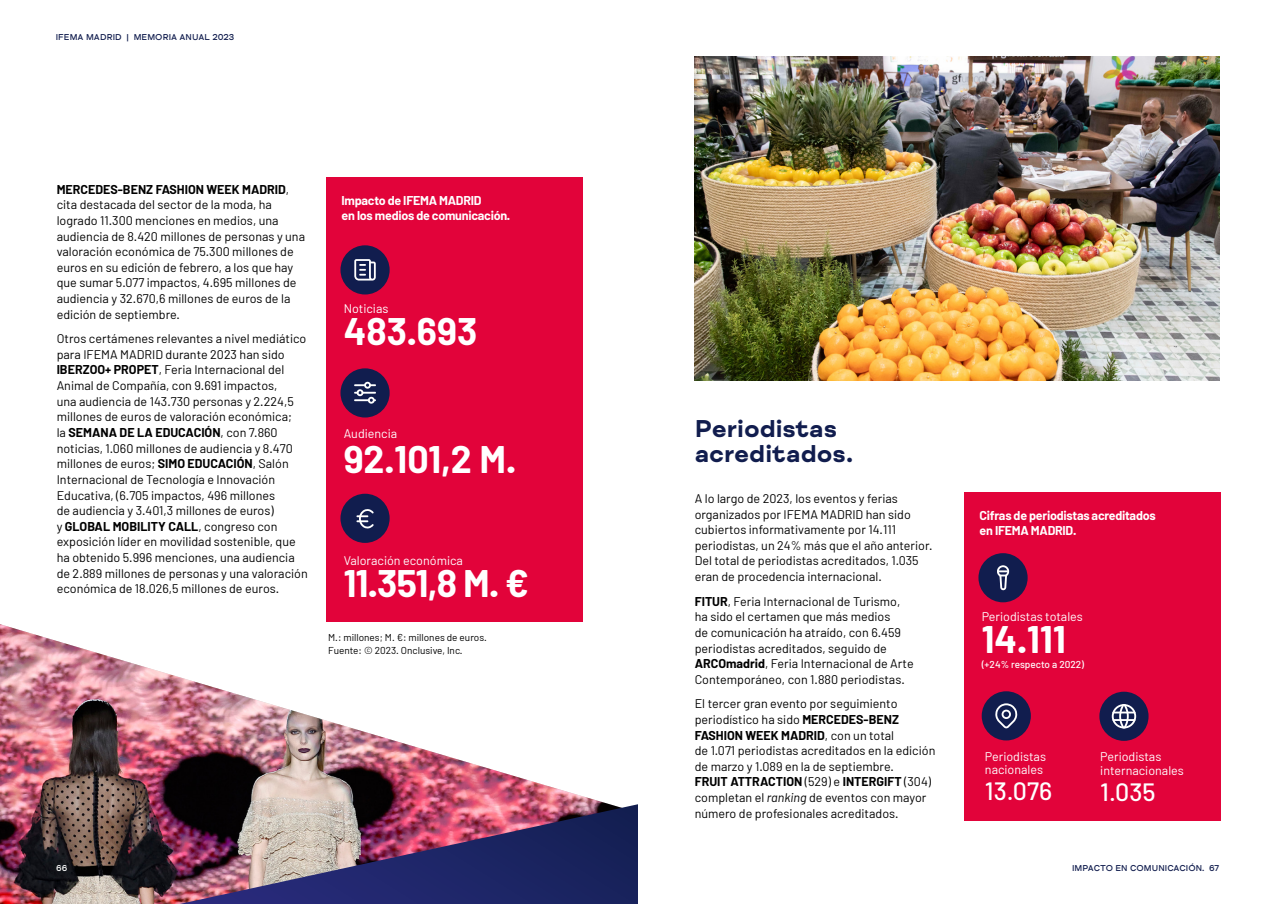
<style>
.page{position:relative;width:1276px;height:904px;background:#fff}
.page>*{position:absolute;margin:0;border:0;box-sizing:border-box;transform-origin:0 0}
.TEXTO_BASE_ESPACIO{font:700 37.5px "Barlow";color:#fff}
.H3_titulo{font:700 25px/25px "FS Meridian";color:#111d4e}
.TEXTO_BASE_ESPACIO-2{font:500 25px "Barlow";color:#fff}
.TEXTO_BASE_ESPACIO-3{font:12.5px/15.6px "Barlow";color:#000}
.TEXTO_BASE_ESPACIO-4{font:12.5px/13.8px "Barlow";color:#fff}
.TEXTO_BASE_ESPACIO-5{font:700 12.5px/15.6px "Barlow";letter-spacing:-.02em;color:#fff}
.TEXTO_BASE_ESPACIO-6{font:10px "Barlow";color:#000}
.NOTA{font:10px "Barlow";color:#000}
.TEXTO_BASE_ESPACIO-7{font:500 10px "Barlow";color:#fff}
.t1{font:500 8.75px "FS Meridian";letter-spacing:.01em;color:#111d4e}
.t2{font:500 8.75px "FS Meridian";color:#fff}
.s1{font-weight:700}
.s2{font-style:italic}
</style>
<div class="page">
<div style="left:964px;top:492px;width:257px;height:328px;background:#e2033a"></div>
<img style="left:694px;top:57px;width:525px;height:323px">
<div style="left:978px;top:553px;width:49px;height:49px;background:#111d4e;border-radius:50%"></div>
<svg style="left:997px;top:565px;width:12px;height:25px"></svg>
<div style="left:981px;top:691px;width:50px;height:49px;background:#111d4e;border-radius:50%"></div>
<svg style="left:995px;top:703px;width:23px;height:26px"></svg>
<div style="left:1099px;top:691px;width:49px;height:49px;background:#111d4e;border-radius:50%"></div>
<svg style="left:1111px;top:704px;width:25px;height:24px"></svg>
<div style="left:326px;top:177px;width:257px;height:444px;background:#e2033a"></div>
<div style="left:340px;top:245px;width:50px;height:49px;background:#111d4e;border-radius:50%"></div>
<svg style="left:354px;top:259px;width:22px;height:21px"></svg>
<div style="left:340px;top:368px;width:50px;height:49px;background:#111d4e;border-radius:50%"></div>
<svg style="left:354px;top:382px;width:22px;height:21px"></svg>
<div style="left:340px;top:493px;width:50px;height:50px;background:#111d4e;border-radius:50%"></div>
<svg style="left:356px;top:509px;width:18px;height:19px"></svg>
<img style="left:0;top:624px;width:609px;height:280px">
<img style="left:180px;top:804px;width:458px;height:100px">
<p class="t1" style="left:56px;top:32px;width:180px">IFEMA MADRID | MEMORIA ANUAL 2023</p>
<p class="TEXTO_BASE_ESPACIO-3" style="left:57px;top:181px;width:250px"><span class="s1">MERCEDES-BENZ FASHION WEEK MADRID</span>, cita destacada del sector de la moda, ha logrado 11.300 menciones en medios, una audiencia de 8.420 millones de personas y una valoración económica de 75.300 millones de euros en su edición de febrero, a los que hay que sumar 5.077 impactos, 4.695 millones de audiencia y 32.670,6 millones de euros de la edición de septiembre.</p>
<p class="TEXTO_BASE_ESPACIO-3" style="left:57px;top:330px;width:253px">Otros certámenes relevantes a nivel mediático para IFEMA MADRID durante 2023 han sido <span class="s1">IBERZOO+ PROPET</span>, Feria Internacional del Animal de Compañía, con 9.691 impactos,<br>una audiencia de 143.730 personas y 2.224,5 millones de euros de valoración económica;<br>la <span class="s1">SEMANA DE LA EDUCACIÓN</span>, con 7.860 noticias, 1.060 millones de audiencia y 8.470 millones de euros; <span class="s1">SIMO EDUCACIÓN</span>, Salón Internacional de Tecnología e Innovación Educativa, (6.705 impactos, 496 millones<br>de audiencia y 3.401,3 millones de euros)<br>y <span class="s1">GLOBAL MOBILITY CALL</span>, congreso con exposición líder en movilidad sostenible, que ha obtenido 5.996 menciones, una audiencia de 2.889 millones de personas y una valoración económica de 18.026,5 millones de euros.</p>
<p class="TEXTO_BASE_ESPACIO-5" style="left:341px;top:192px;width:170px">Impacto de IFEMA MADRID<br>en los medios de comunicación.</p>
<p class="TEXTO_BASE_ESPACIO-4" style="left:344px;top:301px;width:46px">Noticias</p>
<p class="TEXTO_BASE_ESPACIO" style="left:344px;top:308px;width:135px">483.693</p>
<p class="TEXTO_BASE_ESPACIO-4" style="left:344px;top:426px;width:55px">Audiencia</p>
<p class="TEXTO_BASE_ESPACIO" style="left:344px;top:436px;width:174px">92.101,2 M.</p>
<p class="TEXTO_BASE_ESPACIO-4" style="left:344px;top:553px;width:121px">Valoración económica</p>
<p class="TEXTO_BASE_ESPACIO" style="left:344px;top:560px;width:187px">11.351,8 M. €</p>
<p class="TEXTO_BASE_ESPACIO-6" style="left:328px;top:631px;width:160px">M.: millones; M. €: millones de euros.</p>
<p class="NOTA" style="left:328px;top:644px;width:136px">Fuente: © 2023. Onclusive, Inc.</p>
<h1 class="H3_titulo" style="left:694px;top:417px;width:160px">Periodistas acreditados.</h1>
<p class="TEXTO_BASE_ESPACIO-3" style="left:694px;top:490px;width:239px">A lo largo de 2023, los eventos y ferias organizados por IFEMA MADRID han sido cubiertos informativamente por 14.111 periodistas, un 24% más que el año anterior.<br>Del total de periodistas acreditados, 1.035 eran de procedencia internacional.</p>
<p class="TEXTO_BASE_ESPACIO-3" style="left:694px;top:593px;width:220px"><span class="s1">FITUR</span>, Feria Internacional de Turismo, ha sido el certamen que más medios<br>de comunicación ha atraído, con 6.459 periodistas acreditados, seguido de <span class="s1">ARCOmadrid</span>, Feria Internacional de Arte Contemporáneo, con 1.880 periodistas.</p>
<p class="TEXTO_BASE_ESPACIO-3" style="left:694px;top:695px;width:242px">El tercer gran evento por seguimiento periodístico ha sido <span class="s1">MERCEDES-BENZ FASHION WEEK MADRID</span>, con un total<br>de 1.071 periodistas acreditados en la edición de marzo y 1.089 en la de septiembre.<br><span class="s1">FRUIT ATTRACTION</span> (529) e <span class="s1">INTERGIFT</span> (304) completan el <span class="s2">ranking</span> de eventos con mayor número de profesionales acreditados.</p>
<p class="TEXTO_BASE_ESPACIO-5" style="left:979px;top:507px;width:178px">Cifras de periodistas acreditados en IFEMA MADRID.</p>
<p class="TEXTO_BASE_ESPACIO-4" style="left:981px;top:609px;width:103px">Periodistas totales</p>
<p class="TEXTO_BASE_ESPACIO" style="left:981px;top:616px;width:86px">14.111</p>
<p class="TEXTO_BASE_ESPACIO-7" style="left:981px;top:657px;width:104px">(+24% respecto a 2022)</p>
<p class="TEXTO_BASE_ESPACIO-4" style="left:985px;top:749px;width:63px">Periodistas nacionales</p>
<p class="TEXTO_BASE_ESPACIO-2" style="left:985px;top:773px;width:69px">13.076</p>
<p class="TEXTO_BASE_ESPACIO-4" style="left:1100px;top:749px;width:85px">Periodistas internacionales</p>
<p class="TEXTO_BASE_ESPACIO-2" style="left:1100px;top:773px;width:57px">1.035</p>
<p class="t2" style="left:56px;top:863px;width:13px">66</p>
<p class="t1" style="left:1072px;top:863px;width:10px">IMPA</p>
<p class="t1" style="left:1093px;top:863px;width:127px">CTO EN COM UNICACIÓN. 67</p>
</div>
